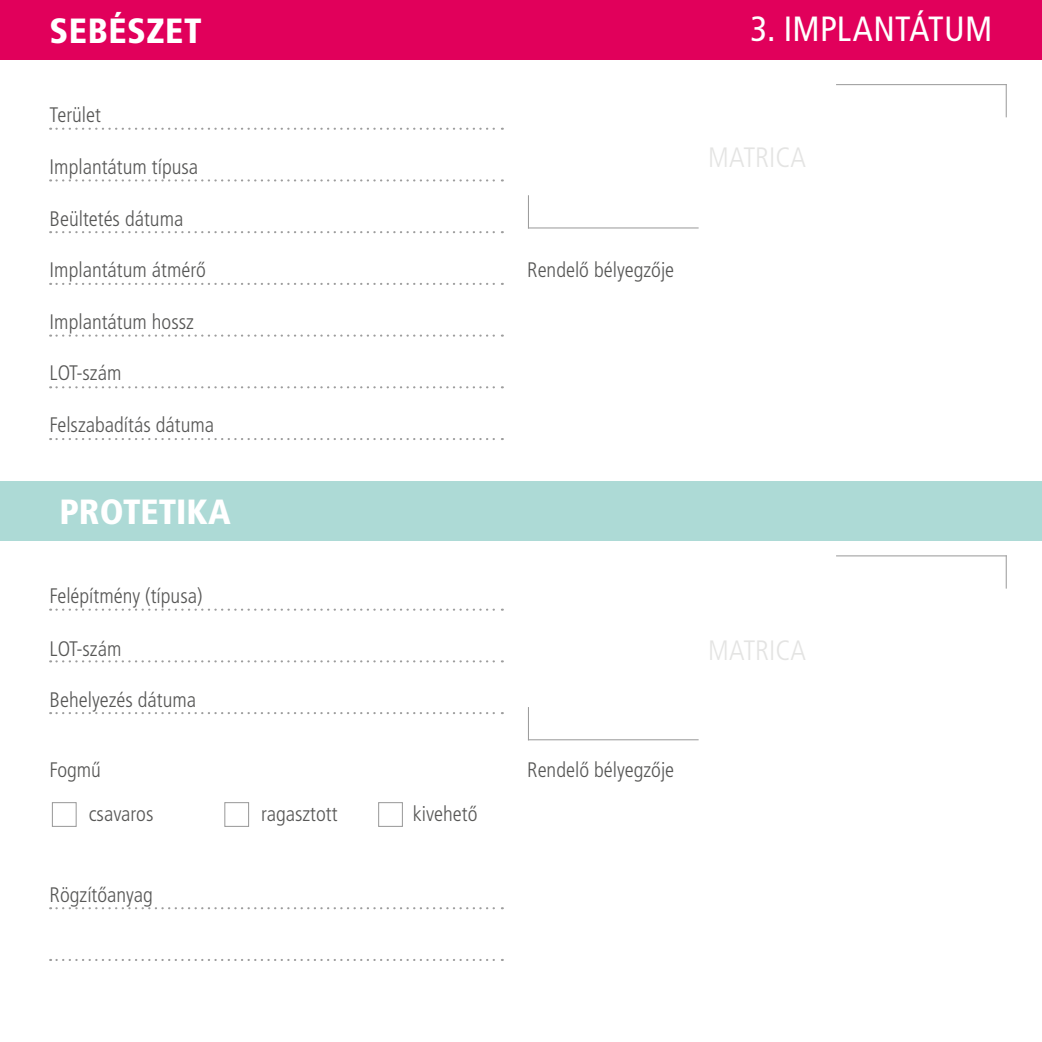
<style>
.page{position:relative;width:1042px;height:1042px;background:#fff}
.page>*{position:absolute;margin:0;border:0;box-sizing:border-box;transform-origin:0 0}
.t1{font:900 condensed 35px "Frutiger LT Std";color:#fff}
.t2{font:condensed 35px "Frutiger LT Std";letter-spacing:.005em;color:#fff}
.t3{font:300 condensed 28px "Frutiger LT Std";color:#e4e4e3}
.t4{font:300 condensed 21px "Frutiger LT Std";color:#575756}
</style>
<div class="page">
<div style="left:0;top:0;width:1042px;height:60px;background:#e1005b"></div>
<div style="left:0;top:481px;width:1042px;height:60px;background:#addad6"></div>
<hr style="left:528px;top:227px;width:170px;height:2px;background:#9d9d9d">
<hr style="left:528px;top:195px;width:1px;height:33px;background:#9d9d9d">
<hr style="left:836px;top:84px;width:171px;height:1px;background:#9d9d9d">
<hr style="left:1005px;top:84px;width:2px;height:33px;background:#9d9d9d">
<svg style="left:50px;top:128px;width:453px;height:2px"></svg>
<svg style="left:50px;top:386px;width:453px;height:2px"></svg>
<svg style="left:50px;top:438px;width:453px;height:2px"></svg>
<svg style="left:50px;top:179px;width:453px;height:2px"></svg>
<svg style="left:50px;top:231px;width:453px;height:2px"></svg>
<svg style="left:50px;top:283px;width:453px;height:2px"></svg>
<svg style="left:50px;top:334px;width:453px;height:3px"></svg>
<hr style="left:528px;top:739px;width:170px;height:1px;background:#9d9d9d">
<hr style="left:528px;top:707px;width:1px;height:33px;background:#9d9d9d">
<hr style="left:836px;top:555px;width:171px;height:1px;background:#9d9d9d">
<hr style="left:1005px;top:555px;width:2px;height:33px;background:#9d9d9d">
<svg style="left:50px;top:608px;width:453px;height:3px"></svg>
<svg style="left:50px;top:660px;width:453px;height:2px"></svg>
<div style="left:52px;top:802px;width:25px;height:25px;background:#fff;border:1px solid #9d9d9d"></div>
<div style="left:224px;top:802px;width:25px;height:25px;background:#fff;border:1px solid #9d9d9d"></div>
<div style="left:378px;top:802px;width:25px;height:25px;background:#fff;border:1px solid #9d9d9d"></div>
<svg style="left:50px;top:712px;width:453px;height:2px"></svg>
<svg style="left:50px;top:907px;width:453px;height:2px"></svg>
<svg style="left:50px;top:959px;width:453px;height:2px"></svg>
<h1 class="t1" style="left:50px;top:9px;width:152px">SEBÉSZET</h1>
<p class="t4" style="left:50px;top:103px;width:53px">Terület</p>
<p class="t4" style="left:50px;top:155px;width:150px">Implantátum típusa</p>
<p class="t4" style="left:50px;top:206px;width:135px">Beültetés dátuma</p>
<p class="t4" style="left:50px;top:258px;width:158px">Implantátum átmérő</p>
<p class="t4" style="left:50px;top:310px;width:146px">Implantátum hossz</p>
<p class="t4" style="left:50px;top:361px;width:73px">LOT-szám</p>
<p class="t4" style="left:50px;top:413px;width:166px">Felszabadítás dátuma</p>
<h1 class="t1" style="left:60px;top:490px;width:149px">PROTETIKA</h1>
<p class="t4" style="left:50px;top:584px;width:154px">Felépítmény (típusa)</p>
<p class="t4" style="left:50px;top:636px;width:73px">LOT-szám</p>
<p class="t4" style="left:50px;top:688px;width:148px">Behelyezés dátuma</p>
<p class="t4" style="left:527px;top:258px;width:149px">Rendelő bélyegzője</p>
<p class="t4" style="left:50px;top:758px;width:53px">Fogmű</p>
<p class="t4" style="left:527px;top:758px;width:149px">Rendelő bélyegzője</p>
<p class="t4" style="left:89px;top:801px;width:66px">csavaros</p>
<p class="t4" style="left:261px;top:801px;width:78px">ragasztott</p>
<p class="t4" style="left:413px;top:801px;width:66px">kivehető</p>
<p class="t4" style="left:50px;top:883px;width:105px">Rögzítőanyag</p>
<h1 class="t2" style="left:750px;top:9px;width:243px">3. IMPLANTÁTUM</h1>
<h2 class="t3" style="left:708px;top:142px;width:83px">matrica</h2>
<h2 class="t3" style="left:708px;top:634px;width:83px">matrica</h2>
</div>
